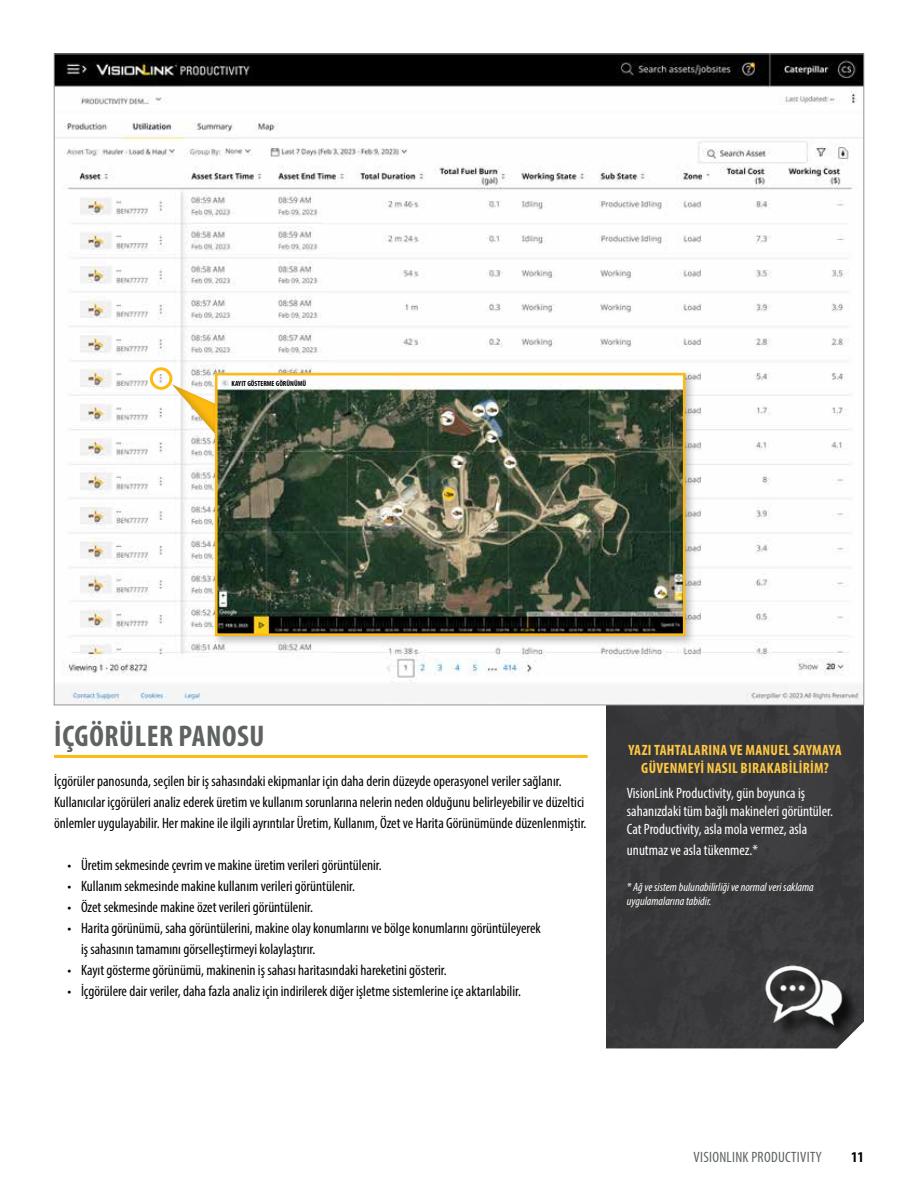
<style>
.page{position:relative;width:918px;height:1188px;background:#fff}
.page>*{position:absolute;margin:0;border:0;box-sizing:border-box;transform-origin:0 0}
.t1{font:700 condensed 30px "Myriad Pro";letter-spacing:.02em;color:#5e6263}
.t2{font:condensed 15px/21px "Myriad Pro";color:#000}
.t3{font:condensed 15px/18px "Myriad Pro";color:#fff}
.t4{font:700 condensed 15px/18px "Myriad Pro";letter-spacing:.02em;color:#fec842;text-align:center}
.t5{font:condensed 15px "Myriad Pro";letter-spacing:.02em;color:#5e6263}
.t6{font:700 condensed 15px "Myriad Pro";color:#000}
.t7{font:italic condensed 12px/14.4px "Myriad Pro";color:#fff}
.t8{font:700 condensed 7.5px "Myriad Pro";color:#000}
</style>
<div class="page">
<hr style="left:54px;top:755px;width:534px;height:3px;background:#fdba12">
<div style="left:606px;top:705px;width:258px;height:343px;background:#3a393b"></div>
<div style="left:768px;top:968px;width:92px;height:74px;background:#000;opacity:.75"></div>
<img style="left:756px;top:958px;width:93px;height:79px">
<img style="left:56px;top:56px;width:806px;height:647px">
<div style="left:150px;top:367px;width:22px;height:23px;border:3px solid #fdba12;border-radius:50%"></div>
<svg style="left:151px;top:359px;width:143px;height:128px"></svg>
<div style="left:212px;top:370px;width:485px;height:277px;background:#000;opacity:.25"></div>
<img style="left:219px;top:377px;width:462px;height:255px">
<div style="left:215px;top:373px;width:470px;height:263px;border:3px solid #fdba12"></div>
<div style="left:232px;top:380px;width:74px;height:6px;background:#fff"></div>
<p class="t8" style="left:232px;top:378px;width:76px">KAYIT GÖSTERME GÖRÜNÜMÜ</p>
<h1 class="t1" style="left:54px;top:718px;width:212px">İÇGÖRÜLER PANOSU</h1>
<p class="t2" style="left:54px;top:770px;width:534px">İçgörüler panosunda, seçilen bir iş sahasındaki ekipmanlar için daha derin düzeyde operasyonel veriler sağlanır.<br>Kullanıcılar içgörüleri analiz ederek üretim ve kullanım sorunlarına nelerin neden olduğunu belirleyebilir ve düzeltici önlemler uygulayabilir. Her makine ile ilgili ayrıntılar Üretim, Kullanım, Özet ve Harita Görünümünde düzenlenmiştir.</p>
<p class="t2" style="left:68px;top:854px;width:316px">• Üretim sekmesinde çevrim ve makine üretim verileri görüntülenir.</p>
<p class="t2" style="left:68px;top:875px;width:289px">• Kullanım sekmesinde makine kullanım verileri görüntülenir.</p>
<p class="t2" style="left:68px;top:896px;width:247px">• Özet sekmesinde makine özet verileri görüntülenir.</p>
<p class="t2" style="left:81px;top:917px;width:461px;text-indent:-14px">• Harita görünümü, saha görüntülerini, makine olay konumlarını ve bölge konumlarını görüntüleyerek iş sahasının tamamını görselleştirmeyi kolaylaştırır.</p>
<p class="t2" style="left:68px;top:959px;width:381px">• Kayıt gösterme görünümü, makinenin iş sahası haritasındaki hareketini gösterir.</p>
<p class="t2" style="left:68px;top:980px;width:455px">• İçgörülere dair veriler, daha fazla analiz için indirilerek diğer işletme sistemlerine içe aktarılabilir.</p>
<p class="t4" style="left:628px;top:740px;width:215px">YAZI TAHTALARINA VE MANUEL SAYMAYA<br>GÜVENMEYİ NASIL BIRAKABİLİRİM?</p>
<p class="t3" style="left:627px;top:784px;width:208px">VisionLink Productivity, gün boyunca iş sahanızdaki tüm bağlı makineleri görüntüler.<br>Cat Productivity, asla mola vermez, asla</p>
<p class="t3" style="left:627px;top:841px;width:133px">unutmaz ve asla tükenmez.*</p>
<p class="t7" style="left:627px;top:879px;width:188px">* Ağ ve sistem bulunabilirliği ve normal veri saklama uygulamalarına tabidir.</p>
<p class="t5" style="left:693px;top:1148px;width:130px">VISIONLINK PRODUCTIVITY</p>
<p class="t6" style="left:851px;top:1148px;width:14px">11</p>
</div>
